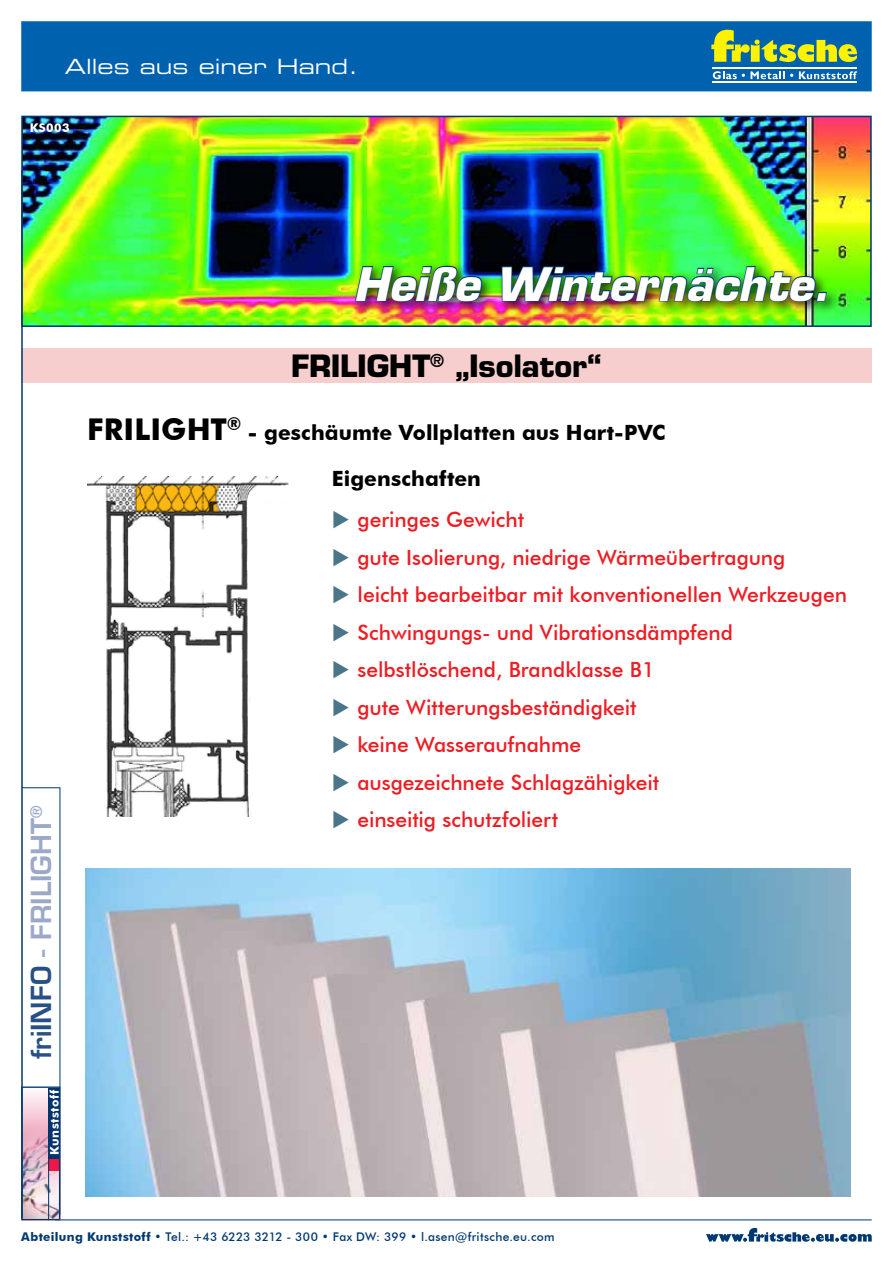
<style>
.page{position:relative;width:893px;height:1263px;background:#fff}
.page>*{position:absolute;margin:0;border:0;box-sizing:border-box;transform-origin:0 0}
.t1{font:italic 700 45px "Eurostile LT Std";color:#fff}
.t2{font:700 30px "Eurostile LT Std";letter-spacing:-.01em;color:#000}
.t3{font:700 30px "Futura BT";letter-spacing:.005em;color:#000}
.t4{font:600 27px "Eurostile LT Std";color:#9ba8c8}
.t5{font:500 21px "Futura BT";color:#ed1d24}
.t6{font:700 21px "Futura BT";letter-spacing:.005em;color:#000}
.t7{font:21px "Eurostile LT Std Ex 2";color:#fff}
.t8{font:500 12px "Futura BT";letter-spacing:.025em;color:#003970}
.t9{font:700 12px "Futura BT";letter-spacing:.05em;color:#fff}
.s1{color:#275185}
.s2{color:#4b7689}
.s3{font-weight:700}
</style>
<div class="page">
<div style="left:21px;top:21px;width:851px;height:70px;background:#0061af;border:2px solid #0061af"></div>
<svg style="left:706px;top:1228px;width:166px;height:14px"></svg>
<hr style="left:22px;top:1219px;width:850px;height:1px;background:#003970">
<div style="left:706px;top:24px;width:157px;height:65px;background:#0061af"></div>
<svg style="left:711px;top:30px;width:146px;height:32px"></svg>
<hr style="left:713px;top:68px;width:144px;height:1px;background:#fff">
<hr style="left:713px;top:82px;width:144px;height:1px;background:#fff">
<svg style="left:713px;top:71px;width:80px;height:8px"></svg>
<svg style="left:799px;top:71px;width:58px;height:8px"></svg>
<hr style="left:22px;top:787px;width:38px;height:1px;background:#003970">
<hr style="left:60px;top:788px;width:1px;height:427px;background:#003970">
<img style="left:21px;top:1086px;width:40px;height:135px">
<div style="left:21px;top:349px;width:851px;height:34px;background:#f5cecd"></div>
<hr style="left:21px;top:170px;width:2px;height:1048px;background:#003970">
<img style="left:21px;top:115px;width:851px;height:213px">
<div style="left:351px;top:261px;width:488px;height:53px;background:#000;opacity:.75"></div>
<img style="left:354px;top:265px;width:129px;height:37px">
<img style="left:501px;top:265px;width:327px;height:37px">
<img style="left:85px;top:869px;width:765px;height:328px">
<img style="left:87px;top:477px;width:202px;height:340px">
<svg style="left:136px;top:485px;width:84px;height:27px;background:#cd9817"></svg>
<p class="t7" style="left:65px;top:52px;width:295px">Alles aus einer Hand.</p>
<p class="t9" style="left:30px;top:121px;width:41px">KS003</p>
<p class="t4" style="left:24px;top:1059px;width:255px;rotate:-90deg"><span class="s1">friINFO</span> - FRILIGHT<sup>®</sup></p>
<p class="t9" style="left:47px;top:1155px;width:67px;rotate:-90deg">Kunststoff</p>
<h1 class="t1" style="left:353px;top:256px;width:478px">Heiße Winternächte.</h1>
<h2 class="t2" style="left:291px;top:347px;width:312px">FRILIGHT<sup>®</sup> „Isolator“</h2>
<h2 class="t3" style="left:87px;top:411px;width:156px">FRILIGHT<sup>®</sup></h2>
<p class="t6" style="left:248px;top:419px;width:419px">- geschäumte Vollplatten aus Hart-PVC</p>
<p class="t6" style="left:332px;top:465px;width:151px">Eigenschaften</p>
<p class="t5" style="left:332px;top:507px;width:194px"><span class="s2">◆</span> geringes Gewicht</p>
<p class="t5" style="left:332px;top:544px;width:455px"><span class="s2">◆</span> gute Isolierung, niedrige Wärmeübertragung</p>
<p class="t5" style="left:332px;top:582px;width:517px"><span class="s2">◆</span> leicht bearbeitbar mit konventionellen Werkzeugen</p>
<p class="t5" style="left:332px;top:619px;width:403px"><span class="s2">◆</span> Schwingungs- und Vibrationsdämpfend</p>
<p class="t5" style="left:332px;top:657px;width:324px"><span class="s2">◆</span> selbstlöschend, Brandklasse B1</p>
<p class="t5" style="left:332px;top:694px;width:306px"><span class="s2">◆</span> gute Witterungsbeständigkeit</p>
<p class="t5" style="left:332px;top:732px;width:251px"><span class="s2">◆</span> keine Wasseraufnahme</p>
<p class="t5" style="left:332px;top:769px;width:329px"><span class="s2">◆</span> ausgezeichnete Schlagzähigkeit</p>
<p class="t5" style="left:332px;top:807px;width:228px"><span class="s2">◆</span> einseitig schutzfoliert</p>
<p class="t8" style="left:21px;top:1230px;width:535px"><span class="s3">Abteilung Kunststoff</span> • Tel.: +43 6223 3212 - 300 • Fax DW: 399 • l.asen@fritsche.eu.com</p>
</div>
